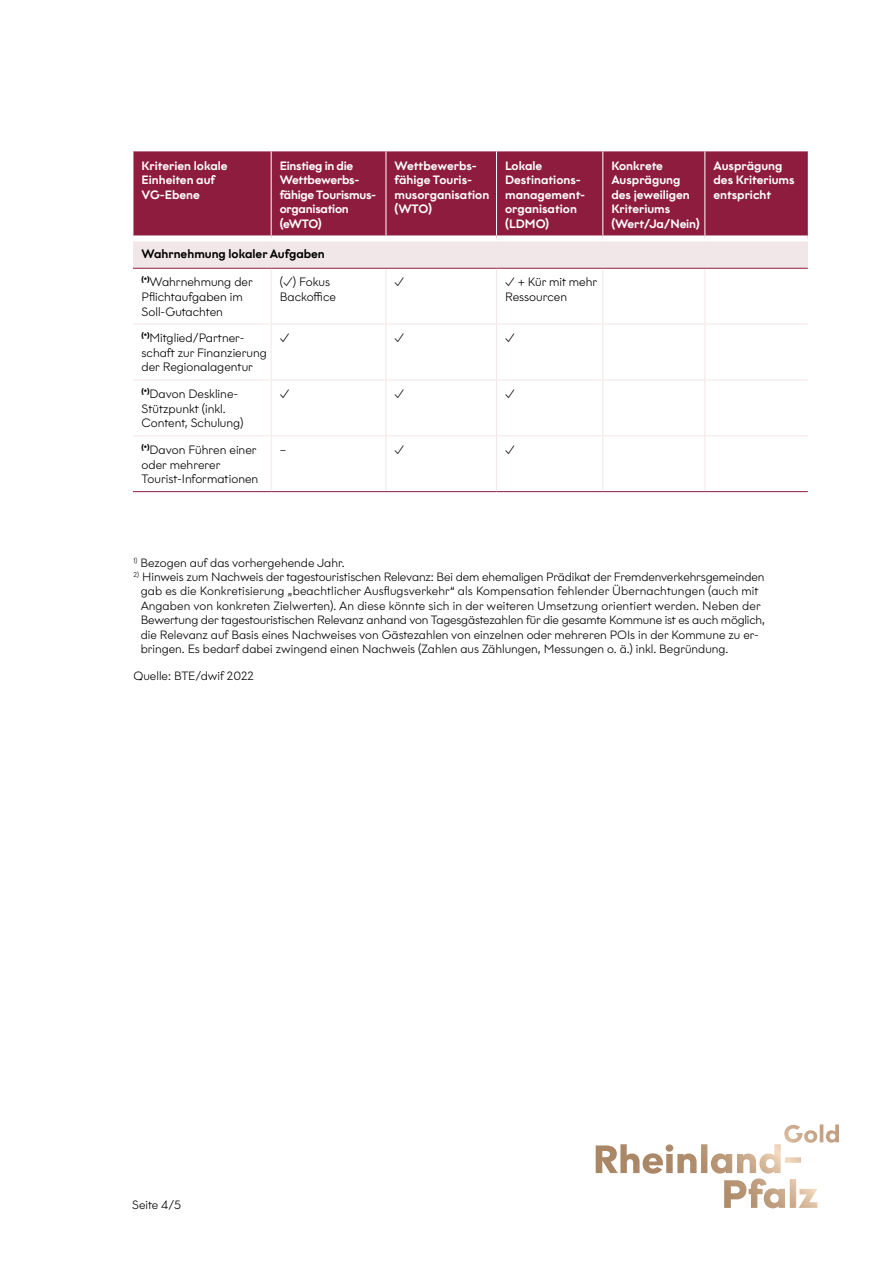
<style>
.page{position:relative;width:893px;height:1263px;background:#fff}
.page>*{position:absolute;margin:0;border:0;box-sizing:border-box;transform-origin:0 0}
.t1{font:300 12.15px/14.5px "Graphit";color:#000}
.t2{font:500 12.15px/14.5px "Graphit";color:#fff}
.t3{font:500 12.15px/14.5px "Graphit";letter-spacing:-.02em;color:#fff}
.t4{font:500 12.15px "Graphit";color:#000}
.t5{font:300 12px/14.4px "Graphit";color:#000}
</style>
<div class="page">
<svg style="left:596px;top:1124px;width:243px;height:84px"></svg>
<div style="left:134px;top:151px;width:674px;height:84px;background:#8e1c3f"></div>
<div style="left:133px;top:238px;width:675px;height:30px;background:#f2e7e8"></div>
<hr style="left:133px;top:324px;width:138px;height:1px;background:#f2e7e8">
<hr style="left:271px;top:324px;width:115px;height:1px;background:#f2e7e8">
<hr style="left:386px;top:324px;width:110px;height:1px;background:#f2e7e8">
<hr style="left:496px;top:324px;width:107px;height:1px;background:#f2e7e8">
<hr style="left:603px;top:324px;width:102px;height:1px;background:#f2e7e8">
<hr style="left:705px;top:324px;width:103px;height:1px;background:#f2e7e8">
<hr style="left:133px;top:380px;width:138px;height:1px;background:#f2e7e8">
<hr style="left:271px;top:380px;width:115px;height:1px;background:#f2e7e8">
<hr style="left:386px;top:380px;width:110px;height:1px;background:#f2e7e8">
<hr style="left:496px;top:380px;width:107px;height:1px;background:#f2e7e8">
<hr style="left:603px;top:380px;width:102px;height:1px;background:#f2e7e8">
<hr style="left:705px;top:380px;width:103px;height:1px;background:#f2e7e8">
<hr style="left:133px;top:435px;width:138px;height:1px;background:#f2e7e8">
<hr style="left:271px;top:435px;width:115px;height:1px;background:#f2e7e8">
<hr style="left:386px;top:435px;width:110px;height:1px;background:#f2e7e8">
<hr style="left:496px;top:435px;width:107px;height:1px;background:#f2e7e8">
<hr style="left:603px;top:435px;width:102px;height:1px;background:#f2e7e8">
<hr style="left:705px;top:435px;width:103px;height:1px;background:#f2e7e8">
<hr style="left:271px;top:269px;width:1px;height:55px;background:#f2e7e8">
<hr style="left:386px;top:269px;width:1px;height:55px;background:#f2e7e8">
<hr style="left:496px;top:269px;width:1px;height:55px;background:#f2e7e8">
<hr style="left:602px;top:269px;width:1px;height:55px;background:#f2e7e8">
<hr style="left:271px;top:324px;width:1px;height:56px;background:#f2e7e8">
<hr style="left:386px;top:324px;width:1px;height:56px;background:#f2e7e8">
<hr style="left:496px;top:324px;width:1px;height:56px;background:#f2e7e8">
<hr style="left:602px;top:324px;width:1px;height:56px;background:#f2e7e8">
<hr style="left:271px;top:380px;width:1px;height:55px;background:#f2e7e8">
<hr style="left:386px;top:380px;width:1px;height:55px;background:#f2e7e8">
<hr style="left:496px;top:380px;width:1px;height:55px;background:#f2e7e8">
<hr style="left:602px;top:380px;width:1px;height:55px;background:#f2e7e8">
<hr style="left:271px;top:436px;width:1px;height:55px;background:#f2e7e8">
<hr style="left:386px;top:436px;width:1px;height:55px;background:#f2e7e8">
<hr style="left:496px;top:436px;width:1px;height:55px;background:#f2e7e8">
<hr style="left:602px;top:436px;width:1px;height:55px;background:#f2e7e8">
<hr style="left:271px;top:151px;width:1px;height:84px;background:#fff">
<hr style="left:386px;top:151px;width:1px;height:84px;background:#fff">
<hr style="left:496px;top:151px;width:1px;height:84px;background:#fff">
<hr style="left:602px;top:151px;width:1px;height:84px;background:#fff">
<hr style="left:704px;top:269px;width:1px;height:55px;background:#f2e7e8">
<hr style="left:704px;top:324px;width:1px;height:56px;background:#f2e7e8">
<hr style="left:704px;top:380px;width:1px;height:55px;background:#f2e7e8">
<hr style="left:704px;top:436px;width:1px;height:55px;background:#f2e7e8">
<hr style="left:704px;top:151px;width:1px;height:84px;background:#fff">
<hr style="left:133px;top:491px;width:138px;height:1px;background:#8e1c3f">
<hr style="left:271px;top:491px;width:115px;height:1px;background:#8e1c3f">
<hr style="left:386px;top:491px;width:110px;height:1px;background:#8e1c3f">
<hr style="left:496px;top:491px;width:107px;height:1px;background:#8e1c3f">
<hr style="left:603px;top:491px;width:102px;height:1px;background:#8e1c3f">
<hr style="left:705px;top:491px;width:103px;height:1px;background:#8e1c3f">
<hr style="left:133px;top:268px;width:138px;height:1px;background:#8e1c3f">
<hr style="left:271px;top:268px;width:115px;height:1px;background:#8e1c3f">
<hr style="left:386px;top:268px;width:110px;height:1px;background:#8e1c3f">
<hr style="left:496px;top:268px;width:107px;height:1px;background:#8e1c3f">
<hr style="left:603px;top:268px;width:102px;height:1px;background:#8e1c3f">
<hr style="left:705px;top:268px;width:103px;height:1px;background:#8e1c3f">
<div style="left:133px;top:235px;width:138px;height:6px;background:#fff"></div>
<div style="left:271px;top:235px;width:115px;height:6px;background:#fff"></div>
<div style="left:386px;top:235px;width:110px;height:6px;background:#fff"></div>
<div style="left:496px;top:235px;width:107px;height:6px;background:#fff"></div>
<div style="left:603px;top:235px;width:102px;height:6px;background:#fff"></div>
<div style="left:705px;top:235px;width:103px;height:6px;background:#fff"></div>
<p class="t2" style="left:142px;top:158px;width:88px">Kriterien lokale<br>Einheiten auf<br>VG-Ebene</p>
<p class="t3" style="left:280px;top:158px;width:98px">Einstieg in die<br>Wettbewerbs&shy;fähige Tourismus&shy;organisation (eWTO)</p>
<p class="t2" style="left:395px;top:158px;width:96px">Wettbewerbs&shy;fähige Touris&shy;musorganisation (WTO)</p>
<p class="t2" style="left:505px;top:158px;width:80px">Lokale<br>Destinations&shy;management&shy;organisation (LDMO)</p>
<p class="t2" style="left:611px;top:158px;width:90px">Konkrete<br>Ausprägung des jeweiligen<br>Kriteriums (Wert/Ja/Nein)</p>
<p class="t2" style="left:713px;top:158px;width:83px">Ausprägung des Kriteriums entspricht</p>
<p class="t4" style="left:142px;top:246px;width:185px">Wahrnehmung lokaler Aufgaben</p>
<p class="t1" style="left:142px;top:275px;width:113px"><sup>(*)</sup>Wahrnehmung der<br>Pflicht aufgaben im<br>Soll-Gutachten</p>
<p class="t1" style="left:280px;top:275px;width:58px">(✓) Fokus<br>Back office</p>
<p class="t1" style="left:395px;top:275px;width:11px">✓</p>
<p class="t1" style="left:505px;top:275px;width:94px">✓ + Kür mit mehr<br>Ressourcen</p>
<p class="t1" style="left:142px;top:331px;width:127px"><sup>(*)</sup>Mitglied/Partner&shy;schaft zur Finanzierung der Regionalagentur</p>
<p class="t1" style="left:280px;top:331px;width:11px">✓</p>
<p class="t1" style="left:395px;top:331px;width:11px">✓</p>
<p class="t1" style="left:505px;top:331px;width:11px">✓</p>
<p class="t1" style="left:142px;top:386px;width:103px"><sup>(*)</sup>Davon Deskline-<br>Stützpunkt (inkl.<br>Content, Schulung)</p>
<p class="t1" style="left:280px;top:386px;width:11px">✓</p>
<p class="t1" style="left:395px;top:386px;width:11px">✓</p>
<p class="t1" style="left:505px;top:386px;width:11px">✓</p>
<p class="t1" style="left:142px;top:442px;width:118px"><sup>(*)</sup>Davon Führen einer oder mehrerer<br>Tourist- Informationen</p>
<p class="t1" style="left:280px;top:442px;width:8px">–</p>
<p class="t1" style="left:395px;top:442px;width:11px">✓</p>
<p class="t1" style="left:505px;top:442px;width:11px">✓</p>
<p class="t5" style="left:134px;top:555px;width:213px"><sup>1)</sup> Bezogen auf das vorhergehende Jahr.</p>
<p class="t5" style="left:141px;top:569px;width:626px;text-indent:-7px"><sup>2)</sup> Hinweis zum Nachweis der tagestouristischen Relevanz: Bei dem ehemaligen Prädikat der Fremdenverkehrsgemeinden gab es die Konkretisierung „beachtlicher Ausflugsverkehr“ als Kompensation fehlender Übernachtungen (auch mit Angaben von konkreten Zielwerten). An diese könnte sich in der weiteren Umsetzung orientiert werden. Neben der Bewertung der tagestouristischen Relevanz anhand von Tagesgästezahlen für die gesamte Kommune ist es auch möglich, die Relevanz auf Basis eines Nachweises von Gästezahlen von einzelnen oder mehreren POIs in der Kommune zu er&shy;bringen. Es bedarf dabei zwingend einen Nachweis (Zahlen aus Zählungen, Messungen o. ä.) inkl. Begründung.</p>
<p class="t5" style="left:134px;top:668px;width:122px">Quelle: BTE/dwif 2022</p>
<p class="t5" style="left:132px;top:1197px;width:51px">Seite 4/5</p>
</div>
